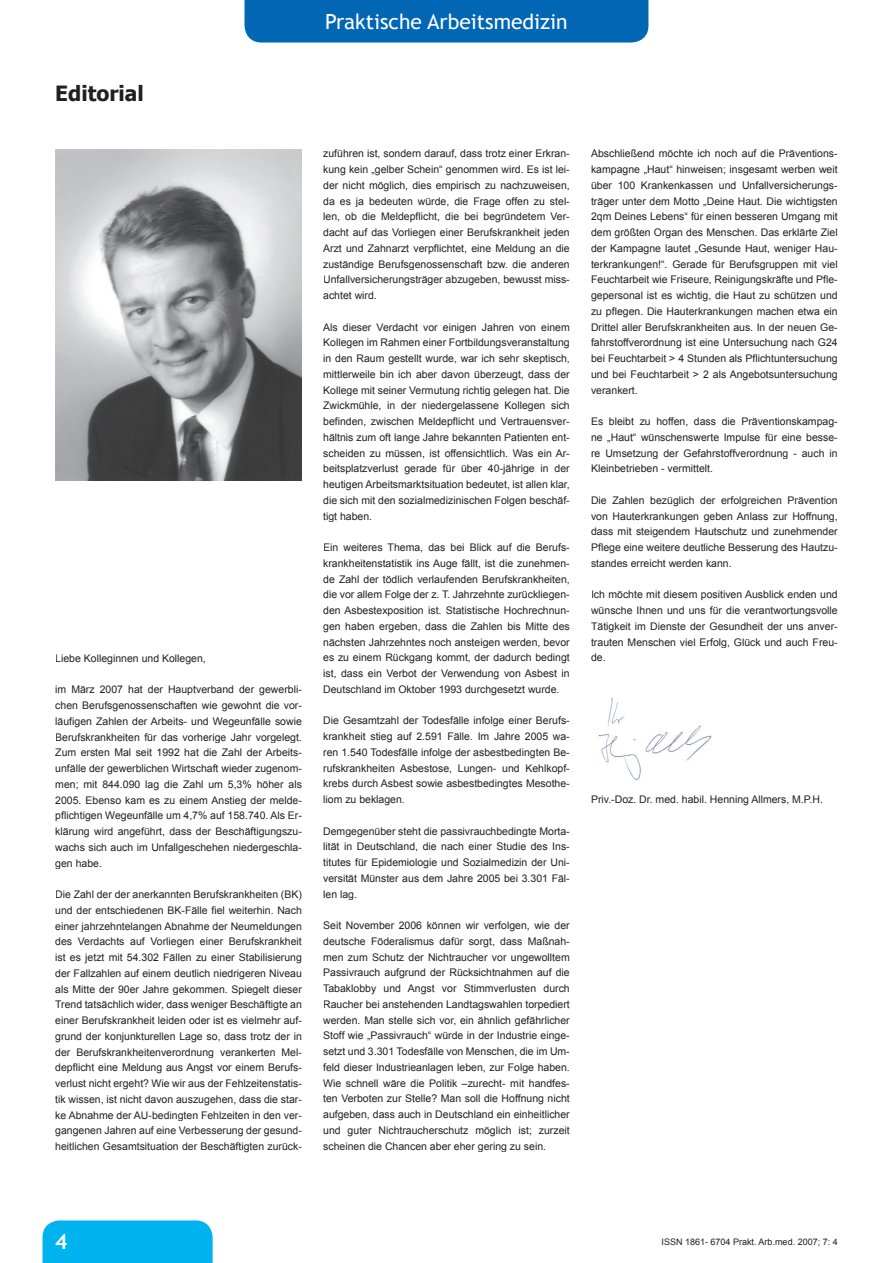
<style>
.page{position:relative;width:893px;height:1263px;background:#fff}
.page>*{position:absolute;margin:0;border:0;box-sizing:border-box;transform-origin:0 0}
.t1{font:21px "Trebuchet MS";color:#fff}
.t2{font:700 21px "Tahoma";color:#231f20}
.t3{font:700 21px "Trebuchet MS";color:#fff}
.t4{font:10.5px/15.8px "Arial";color:#231f20;text-align:justify}
.t5{font:9px "Arial";color:#231f20}
</style>
<div class="page">
<div style="left:244px;top:0;width:404px;height:43px;background:#0166b3"></div>
<div style="left:43px;top:1220px;width:170px;height:43px;background:#00b3ef"></div>
<img style="left:55px;top:150px;width:247px;height:331px">
<img style="left:598px;top:698px;width:114px;height:82px">
<h1 class="t1" style="left:325px;top:9px;width:244px">Praktische Arbeitsmedizin</h1>
<h1 class="t2" style="left:55px;top:79px;width:90px">Editorial</h1>
<p class="t4" style="left:55px;top:650px;width:152px">Liebe Kolleginnen und Kollegen,</p>
<p class="t4" style="left:55px;top:682px;width:248px">im März 2007 hat der Hauptverband der gewerbli&shy;chen Berufsgenossenschaften wie gewohnt die vor&shy;läufigen Zahlen der Arbeits- und Wegeunfälle sowie Berufskrankheiten für das vorherige Jahr vorgelegt.<br>Zum ersten Mal seit 1992 hat die Zahl der Arbeits&shy;unfälle der gewerblichen Wirtschaft wieder zugenom&shy;men; mit 844.090 lag die Zahl um 5,3% höher als 2005. Ebenso kam es zu einem Anstieg der melde&shy;pflichtigen Wegeunfälle um 4,7% auf 158.740. Als Er&shy;klärung wird angeführt, dass der Beschäftigungszu&shy;wachs sich auch im Unfallgeschehen niedergeschla&shy;gen habe.</p>
<p class="t4" style="left:55px;top:887px;width:248px">Die Zahl der der anerkannten Berufskrankheiten (BK) und der entschiedenen BK-Fälle fiel weiterhin. Nach einer jahrzehntelangen Abnahme der Neumeldungen des Verdachts auf Vorliegen einer Berufskrankheit ist es jetzt mit 54.302 Fällen zu einer Stabilisierung der Fallzahlen auf einem deutlich niedrigeren Niveau als Mitte der 90er Jahre gekommen. Spiegelt dieser Trend tatsächlich wider, dass weniger Beschäftigte an einer Berufskrankheit leiden oder ist es vielmehr auf&shy;grund der konjunkturellen Lage so, dass trotz der in der Berufskrankheitenverordnung verankerten Mel&shy;depflicht eine Meldung aus Angst vor einem Berufs&shy;verlust nicht ergeht? Wie wir aus der Fehlzeitenstatis&shy;tik wissen, ist nicht davon auszugehen, dass die star&shy;ke Abnahme der AU-bedingten Fehlzeiten in den ver&shy;gangenen Jahren auf eine Verbesserung der gesund&shy;heitlichen Gesamtsituation der Beschäftigten zurück-</p>
<p class="t4" style="left:323px;top:146px;width:248px">zuführen ist, sondern darauf, dass trotz einer Erkran&shy;kung kein „gelber Schein“ genommen wird. Es ist lei&shy;der nicht möglich, dies empirisch zu nachzuweisen, da es ja bedeuten würde, die Frage offen zu stel&shy;len, ob die Meldepflicht, die bei begründetem Ver&shy;dacht auf das Vorliegen einer Berufskrankheit jeden Arzt und Zahnarzt verpflichtet, eine Meldung an die zuständige Berufsgenossenschaft bzw. die anderen Unfallversicherungsträger abzugeben, bewusst miss&shy;achtet wird.</p>
<p class="t4" style="left:323px;top:319px;width:248px">Als dieser Verdacht vor einigen Jahren von einem Kollegen im Rahmen einer Fortbildungsveranstaltung in den Raum gestellt wurde, war ich sehr skeptisch, mittlerweile bin ich aber davon überzeugt, dass der Kollege mit seiner Vermutung richtig gelegen hat. Die Zwickmühle, in der niedergelassene Kollegen sich befinden, zwischen Meldepflicht und Vertrauensver&shy;hältnis zum oft lange Jahre bekannten Patienten ent&shy;scheiden zu müssen, ist offensichtlich. Was ein Ar&shy;beitsplatzverlust gerade für über 40-jährige in der heutigen Arbeitsmarktsituation bedeutet, ist allen klar, die sich mit den sozialmedizinischen Folgen beschäf&shy;tigt haben.</p>
<p class="t4" style="left:323px;top:540px;width:248px">Ein weiteres Thema, das bei Blick auf die Berufs&shy;krankheitenstatistik ins Auge fällt, ist die zunehmen&shy;de Zahl der tödlich verlaufenden Berufskrankheiten, die vor allem Folge der z. T. Jahrzehnte zurückliegen&shy;den Asbestexposition ist. Statistische Hochrechnun&shy;gen haben ergeben, dass die Zahlen bis Mitte des nächsten Jahrzehntes noch ansteigen werden, bevor es zu einem Rückgang kommt, der dadurch bedingt ist, dass ein Verbot der Verwendung von Asbest in Deutschland im Oktober 1993 durchgesetzt wurde.</p>
<p class="t4" style="left:323px;top:713px;width:248px">Die Gesamtzahl der Todesfälle infolge einer Berufs&shy;krankheit stieg auf 2.591 Fälle. Im Jahre 2005 wa&shy;ren 1.540 Todesfälle infolge der asbestbedingten Be&shy;rufskrankheiten Asbestose, Lungen- und Kehlkopf&shy;krebs durch Asbest sowie asbestbedingtes Mesothe&shy;liom zu beklagen.</p>
<p class="t4" style="left:323px;top:823px;width:248px">Demgegenüber steht die passivrauchbedingte Morta&shy;lität in Deutschland, die nach einer Studie des Ins&shy;titutes für Epidemiologie und Sozialmedizin der Uni&shy;versität Münster aus dem Jahre 2005 bei 3.301 Fäl&shy;len lag.</p>
<p class="t4" style="left:323px;top:918px;width:248px">Seit November 2006 können wir verfolgen, wie der deutsche Föderalismus dafür sorgt, dass Maßnah&shy;men zum Schutz der Nichtraucher vor ungewolltem Passivrauch aufgrund der Rücksichtnahmen auf die Tabaklobby und Angst vor Stimmverlusten durch Raucher bei anstehenden Landtagswahlen torpediert werden. Man stelle sich vor, ein ähnlich gefährlicher Stoff wie „Passivrauch“ würde in der Industrie einge&shy;setzt und 3.301 Todesfälle von Menschen, die im Um&shy;feld dieser Industrieanlagen leben, zur Folge haben.<br>Wie schnell wäre die Politik –zurecht- mit handfes&shy;ten Verboten zur Stelle? Man soll die Hoffnung nicht aufgeben, dass auch in Deutschland ein einheitlicher und guter Nichtraucherschutz möglich ist; zurzeit scheinen die Chancen aber eher gering zu sein.</p>
<p class="t4" style="left:591px;top:146px;width:248px">Abschließend möchte ich noch auf die Präventions&shy;kampagne „Haut“ hinweisen; insgesamt werben weit über 100 Krankenkassen und Unfallversicherungs&shy;träger unter dem Motto „Deine Haut. Die wichtigsten 2qm Deines Lebens“ für einen besseren Umgang mit dem größten Organ des Menschen. Das erklärte Ziel der Kampagne lautet „Gesunde Haut, weniger Hau&shy;terkrankungen!“. Gerade für Berufsgruppen mit viel Feuchtarbeit wie Friseure, Reinigungskräfte und Pfle&shy;gepersonal ist es wichtig, die Haut zu schützen und zu pflegen. Die Hauterkrankungen machen etwa ein Drittel aller Berufskrankheiten aus. In der neuen Ge&shy;fahrstoffverordnung ist eine Untersuchung nach G24 bei Feuchtarbeit &gt; 4 Stunden als Pflichtuntersuchung und bei Feuchtarbeit &gt; 2 als Angebotsuntersuchung verankert.</p>
<p class="t4" style="left:591px;top:414px;width:248px">Es bleibt zu hoffen, dass die Präventionskampag&shy;ne „Haut“ wünschenswerte Impulse für eine besse&shy;re Umsetzung der Gefahrstoffverordnung - auch in Kleinbetrieben - vermittelt.</p>
<p class="t4" style="left:591px;top:492px;width:248px">Die Zahlen bezüglich der erfolgreichen Prävention von Hauterkrankungen geben Anlass zur Hoffnung, dass mit steigendem Hautschutz und zunehmender Pflege eine weitere deutliche Besserung des Hautzu&shy;standes erreicht werden kann.</p>
<p class="t4" style="left:591px;top:587px;width:248px">Ich möchte mit diesem positiven Ausblick enden und wünsche Ihnen und uns für die verantwortungsvolle Tätigkeit im Dienste der Gesundheit der uns anver&shy;trauten Menschen viel Erfolg, Glück und auch Freu&shy;de.</p>
<p class="t4" style="left:591px;top:792px;width:233px">Priv.-Doz. Dr. med. habil. Henning Allmers, M.P.H.</p>
<h1 class="t3" style="left:55px;top:1229px;width:14px">4</h1>
<p class="t5" style="left:662px;top:1236px;width:178px">ISSN 1861- 6704 Prakt. Arb.med. 2007; 7: 4</p>
</div>
